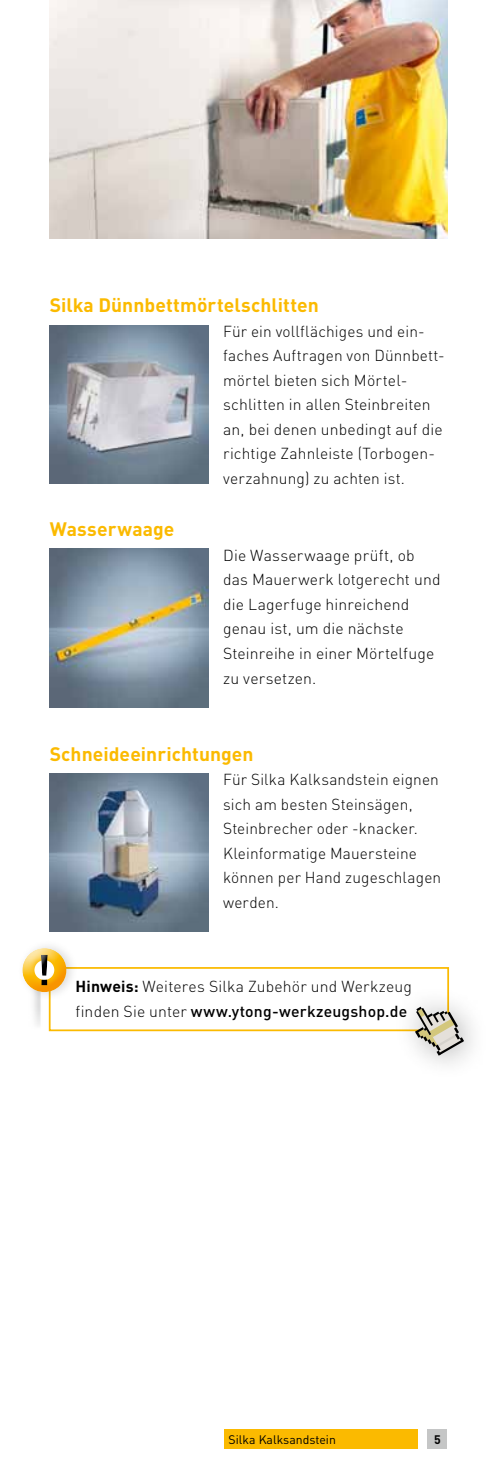
<style>
.page{position:relative;width:497px;height:1474px;background:#fff}
.page>*{position:absolute;margin:0;border:0;box-sizing:border-box;transform-origin:0 0}
.t1{font:700 19.25px "DIN";letter-spacing:.005em;color:#fbba00}
.t2{font:300 15.75px/24.5px "DIN";letter-spacing:.01em;color:#000}
.t3{font:12.25px "DIN";color:#000}
.t4{font:700 12.25px "DIN";color:#000}
.s1{font-weight:700}
.s2{font-weight:500}
</style>
<div class="page">
<div style="left:427px;top:1429px;width:19px;height:20px;background:#c5c6c6"></div>
<div style="left:223px;top:1429px;width:194px;height:20px;background:#fbba00"></div>
<img style="left:34px;top:1002px;width:62px;height:30px">
<div style="left:49px;top:967px;width:399px;height:64px;background:#fff;border:2px solid #fbba00"></div>
<div style="left:17px;top:939px;width:62px;height:63px;background:#000;opacity:.15"></div>
<div style="left:19px;top:946px;width:47px;height:32px;background:#fff;opacity:.75"></div>
<div style="left:19px;top:953px;width:47px;height:40px;background:#fbba00;opacity:.75"></div>
<div style="left:39px;top:954px;width:10px;height:28px;background:#fff;opacity:.75"></div>
<div style="left:39px;top:955px;width:10px;height:32px;background:#000;opacity:.75"></div>
<img style="left:50px;top:325px;width:158px;height:158px">
<img style="left:50px;top:548px;width:158px;height:159px">
<img style="left:50px;top:773px;width:158px;height:158px">
<img style="left:50px;top:0;width:396px;height:238px">
<div style="left:391px;top:984px;width:99px;height:98px;background:#000;opacity:.3"></div>
<svg style="left:414px;top:1006px;width:49px;height:49px;background:#bebbb0"></svg>
<p class="t1" style="left:50px;top:293px;width:270px">Silka Dünnbettmörtelschlitten</p>
<p class="t2" style="left:223px;top:319px;width:223px">Für ein vollflächiges und ein&shy;faches Auftragen von Dünnbett&shy;mörtel bieten sich Mörtel&shy;schlitten in allen Steinbreiten an, bei denen unbedingt auf die richtige Zahnleiste (Torbogen&shy;verzahnung) zu achten ist.</p>
<p class="t1" style="left:50px;top:517px;width:126px">Wasserwaage</p>
<p class="t2" style="left:223px;top:543px;width:218px">Die Wasserwaage prüft, ob das Mauerwerk lotgerecht und die Lagerfuge hinreichend genau ist, um die nächste<br>Steinreihe in einer Mörtelfuge zu versetzen.</p>
<p class="t1" style="left:50px;top:741px;width:205px">Schneideeinrichtungen</p>
<p class="t2" style="left:223px;top:767px;width:219px">Für Silka Kalksandstein eignen sich am besten Steinsägen,<br>Steinbrecher oder -knacker.<br>Kleinformatige Mauersteine können per Hand zugeschlagen werden.</p>
<p class="t2" style="left:75px;top:974px;width:337px"><span class="s1">Hinweis:</span> Weiteres Silka Zubehör und Werkzeug finden Sie unter <span class="s2">www.ytong-werkzeugshop.de</span></p>
<p class="t3" style="left:228px;top:1431px;width:109px">Silka Kalksandstein</p>
<p class="t4" style="left:433px;top:1431px;width:8px">5</p>
</div>
